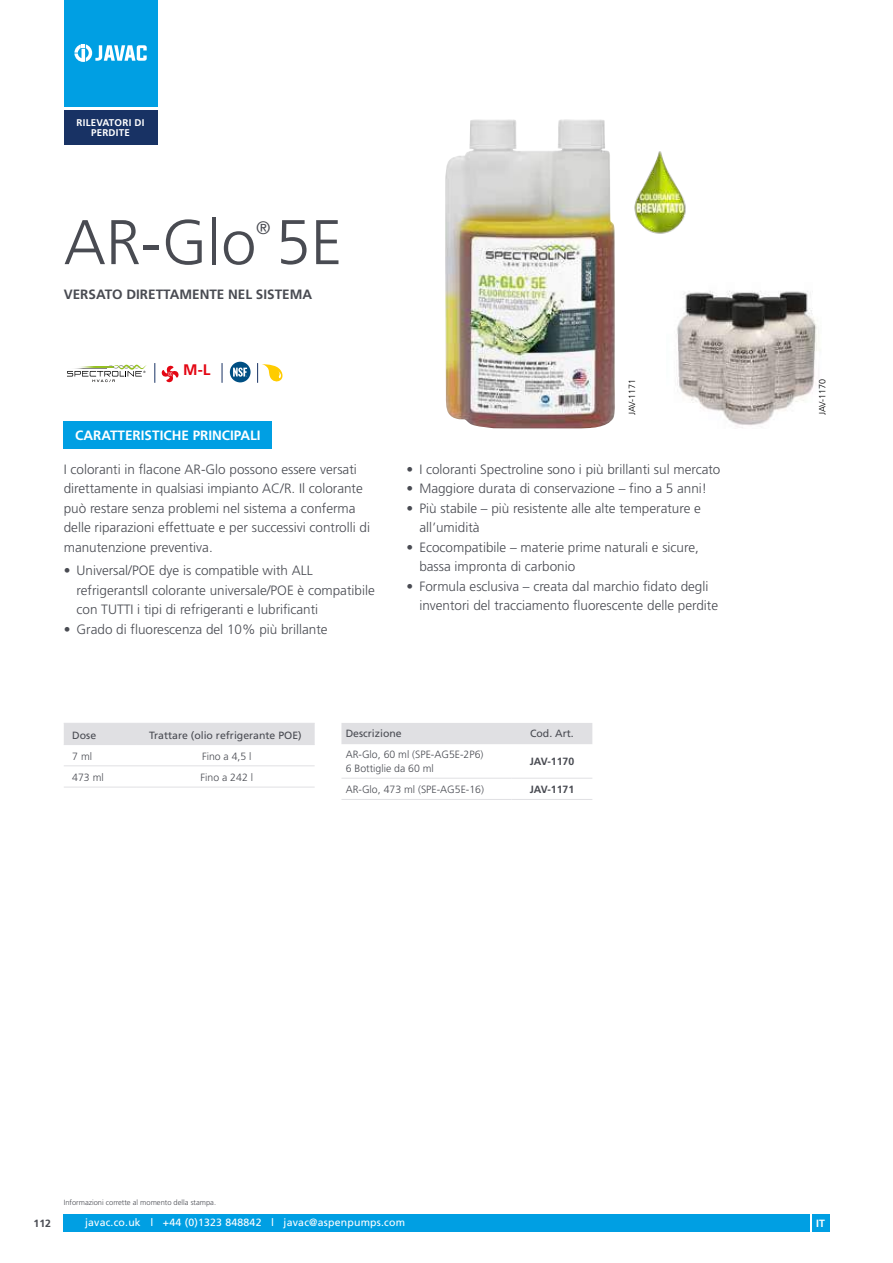
<style>
.page{position:relative;width:893px;height:1263px;background:#fff}
.page>*{position:absolute;margin:0;border:0;box-sizing:border-box;transform-origin:0 0}
.t1{font:300 63px "Frutiger LT Pro";color:#494b52}
.t2{font:300 18px "Frutiger LT Pro";color:#494b52}
.t3{font:700 15.3px "Frutiger LT Pro";color:#e30613}
.t4{font:300 13.5px/19.5px "Frutiger LT Pro";color:#494b52}
.t5{font:700 13.5px "Frutiger LT Pro";color:#494b52}
.t6{font:700 13.5px "Frutiger LT Pro";color:#fff}
.t7{font:300 10.5px/14.1px "Frutiger LT Pro";color:#494b52}
.t8{font:10.5px "Frutiger LT Pro";color:#494b52}
.t9{font:10.5px "Frutiger LT Pro";letter-spacing:.02em;color:#fff}
.t10{font:700 10.5px "Frutiger LT Pro";color:#494b52}
.t11{font:700 10.5px "Frutiger LT Pro";color:#fff}
.t12{font:700 9.75px/10.5px "Frutiger LT Pro";letter-spacing:.025em;color:#fff;text-align:center}
.t13{font:300 9px "Frutiger LT Pro";letter-spacing:-.01em;color:#000}
.t14{font:300 7.5px "Frutiger LT Pro";color:#494b52}
</style>
<div class="page">
<div style="left:64px;top:1214px;width:746px;height:17px;background:#009fe3"></div>
<div style="left:812px;top:1214px;width:17px;height:17px;background:#009fe3"></div>
<div style="left:64px;top:724px;width:251px;height:20px;background:#e0e0e3"></div>
<hr style="left:64px;top:723px;width:72px;height:1px;background:#e0e0e3">
<hr style="left:136px;top:723px;width:179px;height:1px;background:#e0e0e3">
<hr style="left:64px;top:744px;width:72px;height:1px;background:#e0e0e3">
<hr style="left:64px;top:765px;width:72px;height:1px;background:#e0e0e3">
<hr style="left:64px;top:787px;width:72px;height:1px;background:#e0e0e3">
<hr style="left:136px;top:744px;width:179px;height:1px;background:#e0e0e3">
<hr style="left:136px;top:765px;width:179px;height:1px;background:#e0e0e3">
<hr style="left:136px;top:787px;width:179px;height:1px;background:#e0e0e3">
<div style="left:341px;top:723px;width:251px;height:21px;background:#e0e0e3"></div>
<hr style="left:341px;top:778px;width:171px;height:1px;background:#e0e0e3">
<hr style="left:512px;top:778px;width:80px;height:1px;background:#e0e0e3">
<hr style="left:341px;top:799px;width:171px;height:1px;background:#e0e0e3">
<hr style="left:512px;top:799px;width:80px;height:1px;background:#e0e0e3">
<svg style="left:154px;top:363px;width:1px;height:20px"></svg>
<svg style="left:67px;top:364px;width:80px;height:18px"></svg>
<svg style="left:222px;top:363px;width:1px;height:20px"></svg>
<div style="left:230px;top:362px;width:21px;height:20px;background:#004f83;border-radius:50%"></div>
<svg style="left:233px;top:368px;width:14px;height:9px"></svg>
<svg style="left:257px;top:363px;width:26px;height:20px"></svg>
<svg style="left:161px;top:365px;width:18px;height:18px"></svg>
<img style="left:677px;top:290px;width:140px;height:138px">
<img style="left:445px;top:119px;width:170px;height:309px">
<div style="left:64px;top:421px;width:208px;height:27px;background:#009fe3"></div>
<svg style="left:64px;top:0;width:93px;height:145px;background:#168bc6"></svg>
<img style="left:634px;top:151px;width:52px;height:83px">
<p class="t12" style="left:77px;top:117px;width:70px">RILEVATORI DI<br>PERDITE</p>
<h1 class="t1" style="left:64px;top:206px;width:280px">AR-Glo 5E</h1>
<h2 class="t2" style="left:256px;top:217px;width:16px">®</h2>
<p class="t5" style="left:64px;top:287px;width:250px">VERSATO DIRETTAMENTE NEL SISTEMA</p>
<p class="t3" style="left:183px;top:361px;width:29px">M-L</p>
<p class="t6" style="left:75px;top:427px;width:187px">CARATTERISTICHE PRINCIPALI</p>
<p class="t4" style="left:64px;top:459px;width:308px">I coloranti in flacone AR-Glo possono essere versati direttamente in qualsiasi impianto AC/R. Il colorante può restare senza problemi nel sistema a conferma delle riparazioni effettuate e per successivi controlli di manutenzione preventiva.</p>
<p class="t4" style="left:77px;top:561px;width:300px;text-indent:-13px">• Universal/POE dye is compatible with ALL refrigerantsIl colorante universale/POE è compatibile con TUTTI i tipi di refrigeranti e lubrificanti</p>
<p class="t4" style="left:64px;top:619px;width:265px">• Grado di fluorescenza del 10% più brillante</p>
<p class="t13" style="left:627px;top:415px;width:37px;rotate:-90deg">JAV-1171</p>
<p class="t13" style="left:817px;top:415px;width:37px;rotate:-90deg">JAV-1170</p>
<p class="t4" style="left:407px;top:459px;width:315px">• I coloranti Spectroline sono i più brillanti sul mercato</p>
<p class="t4" style="left:407px;top:479px;width:302px">• Maggiore durata di conservazione – fino a 5 anni!</p>
<p class="t4" style="left:419px;top:498px;width:283px;text-indent:-13px">• Più stabile – più resistente alle alte temperature e all’umidità</p>
<p class="t4" style="left:419px;top:537px;width:281px;text-indent:-13px">• Ecocompatibile – materie prime naturali e sicure, bassa impronta di carbonio</p>
<p class="t4" style="left:419px;top:576px;width:300px;text-indent:-13px">• Formula esclusiva – creata dal marchio fidato degli inventori del tracciamento fluorescente delle perdite</p>
<p class="t8" style="left:72px;top:729px;width:25px">Dose</p>
<p class="t8" style="left:149px;top:729px;width:154px">Trattare (olio refrigerante POE)</p>
<p class="t7" style="left:72px;top:749px;width:21px">7 ml</p>
<p class="t7" style="left:202px;top:749px;width:51px">Fino a 4,5 l</p>
<p class="t7" style="left:72px;top:771px;width:33px">473 ml</p>
<p class="t7" style="left:201px;top:771px;width:54px">Fino a 242 l</p>
<p class="t8" style="left:346px;top:728px;width:58px">Descrizione</p>
<p class="t8" style="left:530px;top:728px;width:45px">Cod. Art.</p>
<p class="t7" style="left:346px;top:747px;width:139px">AR-Glo, 60 ml (SPE-AG5E-2P6)<br>6 Bottiglie da 60 ml</p>
<p class="t10" style="left:530px;top:755px;width:46px">JAV-1170</p>
<p class="t7" style="left:346px;top:782px;width:140px">AR-Glo, 473 ml (SPE-AG5E-16)</p>
<p class="t10" style="left:530px;top:783px;width:46px">JAV-1171</p>
<p class="t14" style="left:64px;top:1198px;width:154px">Informazioni corrette al momento della stampa.</p>
<p class="t10" style="left:34px;top:1217px;width:19px">112</p>
<p class="t9" style="left:85px;top:1216px;width:322px">javac.co.uk l +44 (0)1323 848842 l javac@aspenpumps.com</p>
<p class="t11" style="left:816px;top:1217px;width:10px">IT</p>
</div>
